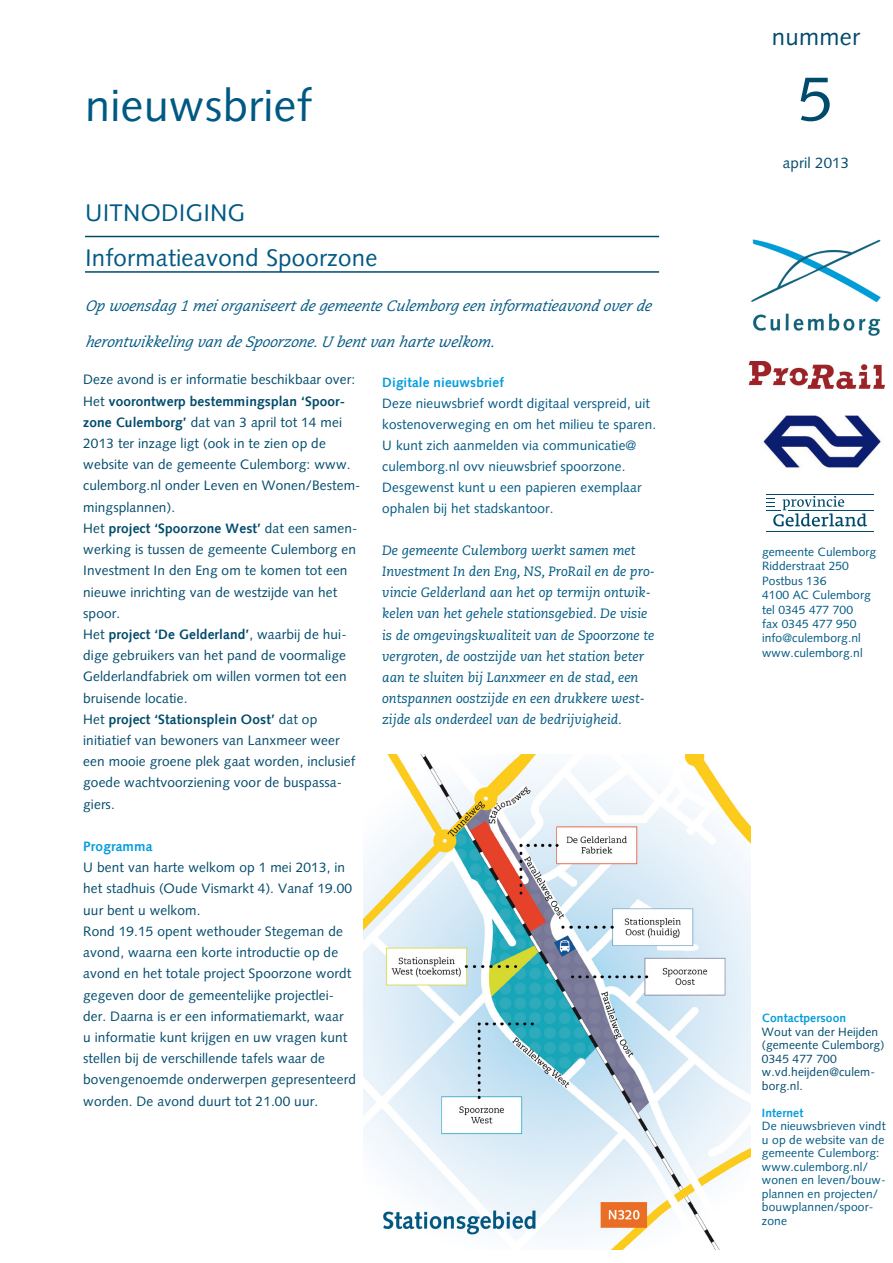
<style>
.page{position:relative;width:893px;height:1263px;background:#fff}
.page>*{position:absolute;margin:0;border:0;box-sizing:border-box;transform-origin:0 0}
.t1{font:63px "VW Syntax Adobe";color:#004b6c}
.t2{font:45px "VW Syntax Adobe";color:#005983}
.t3{font:24px "VW Syntax Adobe";color:#005983}
.t4{font:24px "VW Syntax Adobe";color:#004b6c}
.t5{font:italic 15px "Caecilia LT Std";color:#005983}
.t6{font:15px "VW Syntax Adobe";color:#004b6c}
.t7{font:13.65px/21.1px "VW Syntax Adobe";color:#004b6c}
.t8{font:700 13.65px "VW Syntax Adobe";color:#069ddc}
.t9{font:italic 13.5px/21.1px "Caecilia LT Std";color:#005983}
.t10{font:13.5px/21px "VW Syntax Adobe";color:#005983}
.t11{font:700 13.5px "VW Syntax Adobe";color:#069ddc}
.t12{font:12px/13.5px "VW Syntax Adobe";color:#005983}
.t13{font:12px/13.5px "VW Syntax Adobe";color:#004b6c}
.t14{font:700 12px "VW Syntax Adobe";color:#069ddc}
.s1{font-weight:700}
.s2{font-weight:700;color:#069ddc}
</style>
<div class="page">
<hr style="left:85px;top:271px;width:574px;height:2px;background:#004b6c">
<hr style="left:85px;top:236px;width:574px;height:1px;background:#004b6c">
<img style="left:751px;top:239px;width:130px;height:97px">
<img style="left:748px;top:361px;width:137px;height:27px">
<img style="left:762px;top:415px;width:119px;height:56px">
<hr style="left:766px;top:494px;width:107px;height:1px;background:#004b6c">
<svg style="left:766px;top:496px;width:101px;height:30px"></svg>
<hr style="left:788px;top:510px;width:85px;height:1px;background:#004b6c">
<hr style="left:766px;top:532px;width:107px;height:1px;background:#004b6c">
<img style="left:364px;top:755px;width:386px;height:494px">
<p class="t2" style="left:85px;top:79px;width:228px">nieuwsbrief</p>
<p class="t3" style="left:85px;top:199px;width:162px">UITNODIGING</p>
<p class="t3" style="left:85px;top:244px;width:294px">Informatieavond Spoorzone</p>
<p class="t5" style="left:85px;top:297px;width:572px">Op woensdag1meiorganiseertdegemeenteCulemborgeeninformatieavondoverde</p>
<p class="t5" style="left:85px;top:333px;width:415px">herontwikkelingvandeSpoorzone.U bentvanhartewelkom.</p>
<p class="t7" style="left:83px;top:369px;width:274px">Deze avond is er informatie beschikbaar over:</p>
<p class="t7" style="left:83px;top:390px;width:279px">Het <span class="s1">voorontwerp bestemmingsplan ‘Spoor&shy;zone Culemborg’</span> dat van 3 april tot 14 mei 2013 ter inzage ligt (ook in te zien op de website van de gemeente Culemborg: www. culemborg.nl onder Leven en Wonen/Bestem&shy;mingsplannen).</p>
<p class="t7" style="left:83px;top:518px;width:276px">Het <span class="s1">project ‘Spoorzone West’</span> dat een samen&shy;werking is tussen de gemeente Culemborg en Investment In den Eng om te komen tot een nieuwe inrichting van de westzijde van het spoor.</p>
<p class="t7" style="left:83px;top:624px;width:265px;text-align:justify">Het <span class="s1">project ‘De Gelderland’</span>, waarbij de hui&shy;dige gebruikers van het pand de voormalige Gelderlandfabriek om willen vormen tot een bruisende locatie.</p>
<p class="t7" style="left:83px;top:708px;width:274px">Het <span class="s1">project ‘Stationsplein Oost’</span> dat op initiatief van bewoners van Lanxmeer weer een mooie groene plek gaat worden, inclusief goede wachtvoorziening voor de buspassa&shy;giers.</p>
<p class="t8" style="left:83px;top:838px;width:71px">Programma</p>
<p class="t7" style="left:83px;top:857px;width:271px">U bent van harte welkom op 1 mei 2013, in het stadhuis (Oude Vismarkt 4). Vanaf 19.00 uur bent u welkom.</p>
<p class="t7" style="left:83px;top:921px;width:274px">Rond 19.15 opent wethouder Stegeman de avond, waarna een korte introductie op de avond en het totale project Spoorzone wordt gegeven door de gemeentelijke projectlei&shy;der. Daarna is er een informatiemarkt, waar<br>u informatie kunt krijgen en uw vragen kunt stellen bij de verschillende tafels waar de bovengenoemde onderwerpen gepresenteerd worden. De avond duurt tot 21.00 uur.</p>
<p class="t11" style="left:382px;top:374px;width:123px">Digitale nieuwsbrief</p>
<p class="t10" style="left:382px;top:392px;width:275px">Deze nieuwsbrief wordt digitaal verspreid, uit kostenoverweging en om het milieu te sparen.<br>U kunt zich aanmelden via communicatie@ culemborg.nl ovv nieuwsbrief spoorzone.</p>
<p class="t10" style="left:382px;top:476px;width:261px">Desgewenst kunt u een papieren exemplaar ophalen bij het stadskantoor.</p>
<p class="t9" style="left:382px;top:540px;width:274px">De gemeente Culemborg werkt samen met Investment In den Eng, NS, ProRail en de pro&shy;vincie Gelderland aan het op termijn ontwik&shy;kelen van het gehele stationsgebied. De visie is de omgevingskwaliteit van de Spoorzone te vergroten, de oostzijde van het station beter aan te sluiten bij Lanxmeer en de stad, een ontspannen oostzijde en een drukkere west&shy;zijde als onderdeel van de bedrijvigheid.</p>
<p class="t4" style="left:772px;top:23px;width:90px">nummer</p>
<p class="t1" style="left:798px;top:62px;width:37px">5</p>
<p class="t6" style="left:783px;top:153px;width:68px">april 2013</p>
<p class="t12" style="left:762px;top:545px;width:116px">gemeente Culemborg</p>
<p class="t12" style="left:762px;top:559px;width:89px">Ridderstraat 250</p>
<p class="t12" style="left:762px;top:574px;width:66px">Postbus 136</p>
<p class="t12" style="left:762px;top:588px;width:110px">4100 AC Culemborg</p>
<p class="t12" style="left:762px;top:603px;width:93px">tel 0345 477 700</p>
<p class="t12" style="left:762px;top:617px;width:96px">fax 0345 477 950</p>
<p class="t12" style="left:762px;top:631px;width:100px">info@culemborg.nl</p>
<p class="t12" style="left:762px;top:646px;width:102px">www.culemborg.nl</p>
<p class="t14" style="left:762px;top:1011px;width:86px">Contactpersoon</p>
<p class="t13" style="left:762px;top:1025px;width:124px">Wout van der Heijden (gemeente Culemborg)<br>0345 477 700</p>
<p class="t13" style="left:762px;top:1065px;width:115px">w.vd.heijden@culem&shy;borg.nl.</p>
<p class="t12" style="left:762px;top:1106px;width:125px"><span class="s2">Internet<br></span>De nieuwsbrieven vindt u op de website van de gemeente Culemborg:</p>
<p class="t12" style="left:762px;top:1160px;width:125px">www.culemborg.nl/ wonen en leven/bouw&shy;plannen en projecten/ bouwplannen/spoor&shy;zone</p>
</div>
